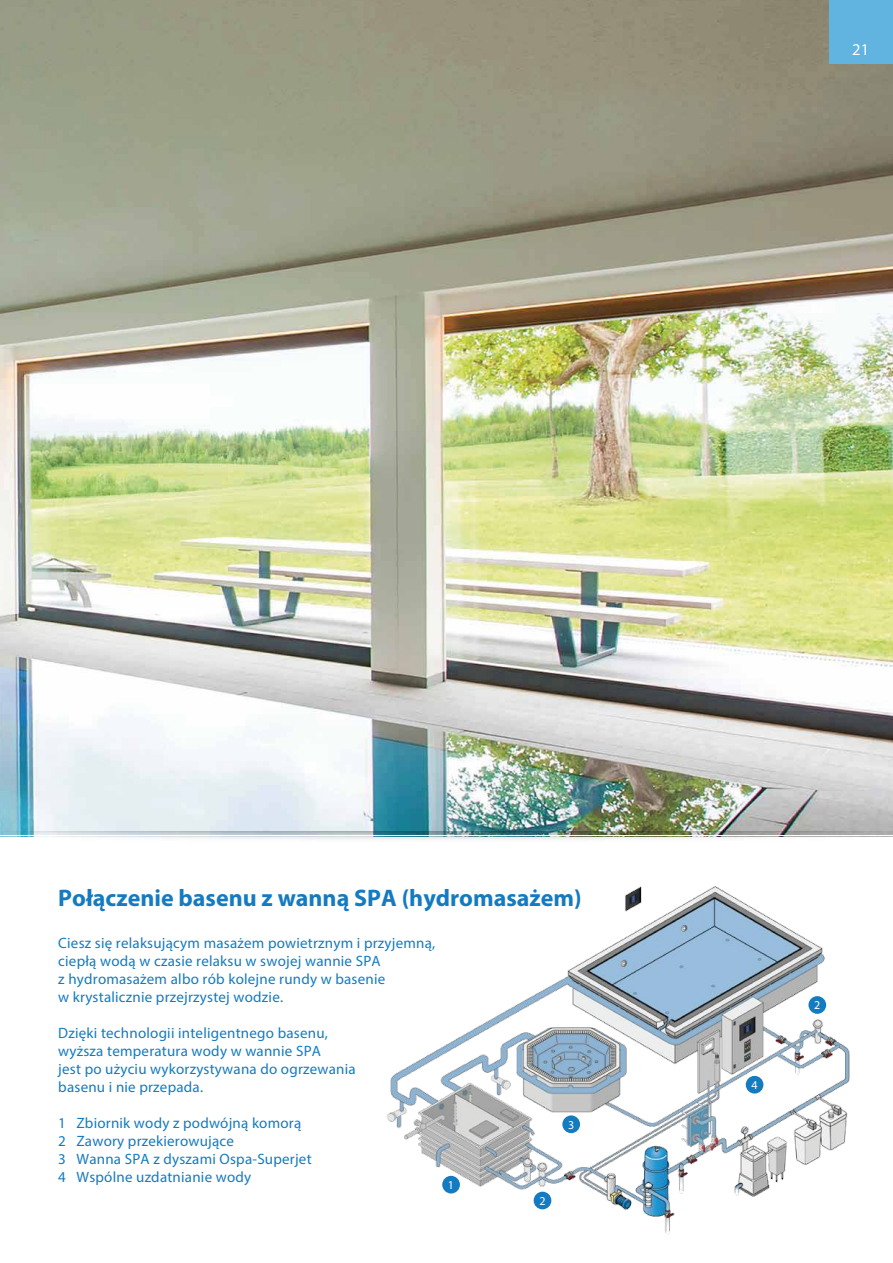
<style>
.page{position:relative;width:893px;height:1263px;background:#fff}
.page>*{position:absolute;margin:0;border:0;box-sizing:border-box;transform-origin:0 0}
.t1{font:700 24px "Myriad Pro";color:#147bc1}
.t2{font:16.5px "Myriad Pro";color:#fff}
.t3{font:15px/18px "Myriad Pro";letter-spacing:.015em;color:#147bc1}
.t4{font:12px "Myriad Pro";color:#fff}
</style>
<div class="page">
<img style="left:1px;top:0;width:892px;height:831px">
<img style="left:0;top:0;width:1px;height:1263px">
<img style="left:1px;top:831px;width:892px;height:8px">
<hr style="left:0;top:835px;width:893px;height:1px;background:#fff">
<div style="left:829px;top:0;width:64px;height:64px;background:#61b3e0"></div>
<img style="left:360px;top:827px;width:524px;height:408px">
<p class="t2" style="left:852px;top:39px;width:18px">21</p>
<h1 class="t1" style="left:58px;top:882px;width:525px">Połączenie basenu z wanną SPA (hydromasażem)</h1>
<p class="t3" style="left:58px;top:934px;width:379px">Ciesz się relaksującym masażem powietrznym i przyjemną, ciepłą wodą w czasie relaksu w swojej wannie SPA<br>z hydromasażem albo rób kolejne rundy w basenie<br>w krystalicznie przejrzystej wodzie.</p>
<p class="t3" style="left:58px;top:1024px;width:299px">Dzięki technologii inteligentnego basenu, wyższa temperatura wody w wannie SPA<br>jest po użyciu wykorzystywana do ogrzewania basenu i nie przepada.</p>
<p class="t3" style="left:58px;top:1114px;width:255px">1 Zbiornik wody z podwójną komorą<br>2 Zawory przekierowujące<br>3 Wanna SPA z dyszami Ospa-Superjet<br>4 Wspólne uzdatnianie wody</p>
<p class="t4" style="left:568px;top:1117px;width:8px">3</p>
<p class="t4" style="left:448px;top:1177px;width:8px">1</p>
<p class="t4" style="left:539px;top:1193px;width:8px">2</p>
<p class="t4" style="left:751px;top:1077px;width:8px">4</p>
<p class="t4" style="left:814px;top:998px;width:8px">2</p>
</div>
